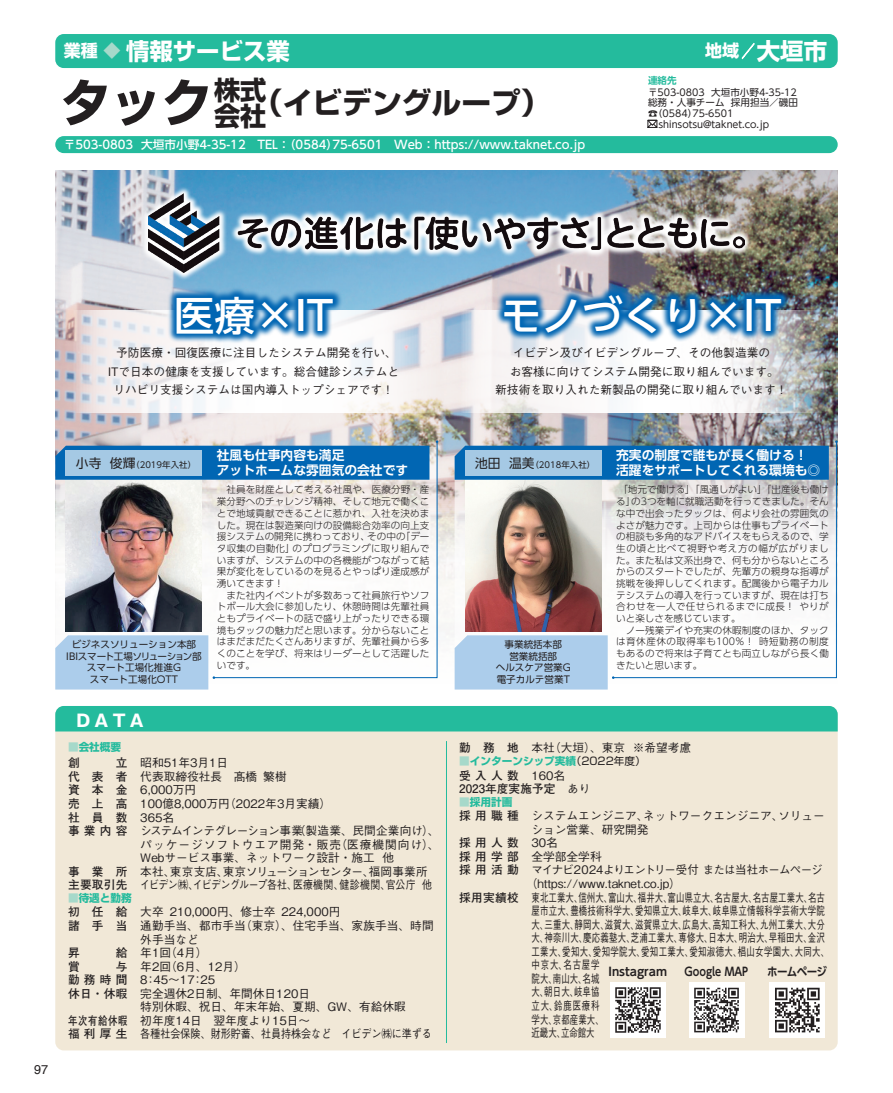
<style>
.page{position:relative;width:893px;height:1093px;background:#fff}
.page>*{position:absolute;margin:0;border:0;box-sizing:border-box;transform-origin:0 0}
.t1{font:700 51px "Shin Go Pro";color:#231f20}
.t2{font:500 40.35px "UD Shin Go Pro";color:#fff}
.t3{font:700 29.7px "Shin Go Pro";color:#231f20}
.t4{font:700 23.4px "Shin Go Pro";color:#fff}
.t5{font:700 16.95px "Shin Go Pro";color:#fff}
.t6{font:700 16.95px "Gothic MB101 Pro";color:#fff}
.t7{font:700 12.75px/14.9px "UD Shin Go Pro De";color:#fff}
.t8{font:12.75px "Helvetica";color:#231f20}
.t9{font:500 11.7px/13.5px "Gothic BBB Pro";color:#231f20}
.t10{font:500 11.7px "Gothic BBB Pro";color:#231f20;scale:.72 1}
.t11{font:500 11.7px "Gothic BBB Pro";letter-spacing:.03em;color:#231f20;scale:.72 1}
.t12{font:500 11.7px "UD Shin Go Pro";color:#fff}
.t13{font:700 11.7px/13.5px "Futo Go B101 Pro";letter-spacing:.365em;color:#231f20;text-align:justify}
.t14{font:500 11.7px "Gothic BBB Pro";letter-spacing:.04em;color:#231f20;scale:.72 1}
.t15{font:500 11.7px "Gothic BBB Pro";letter-spacing:.025em;color:#231f20;scale:.72 1}
.t16{font:500 11.7px "Gothic BBB Pro";letter-spacing:-.055em;color:#231f20}
.t17{font:700 11.7px/13.5px "Futo Go B101 Pro";color:#231f20}
.t18{font:700 11.7px/13.5px "Futo Go B101 Pro";letter-spacing:.075em;color:#231f20;scale:.8 1}
.t19{font:700 11.7px "UD Shin Go Pro De";color:#231f20;scale:.85 1}
.t20{font:700 11.7px "UD Shin Go Pro De";color:#231f20}
.t21{font:700 11.7px/13.5px "Futo Go B101 Pro";letter-spacing:.025em;color:#231f20}
.t22{font:700 11.7px "UD Shin Go Pro De";color:#231f20;scale:.9 1}
.t23{font:700 10.65px "Shin Go Pro";color:#24bb9d}
.t24{font:300 9.6px/11.7px "UD Shin Go Pro";letter-spacing:.01em;color:#231f20}
.t25{font:9.6px/11.7px "UD Shin Go Pro";color:#231f20;text-align:center}
.t26{font:700 9.6px "UD Shin Go Pro De";color:#24bb9d}
.t27{font:8.55px "UD Shin Go Pro";color:#231f20}
.s1{font-size:16.95px}
.s2{font-size:16.95px;color:#a6d9ca}
.s3{font-size:23.4px}
.s4{font-family:"Tokusyukigou"}
.s5{font-size:12.75px}
.s6{color:#a6d9ca}
.s7{font-weight:400;color:#231f20}
.s8{font-family:"Gothic BBB Pro";font-weight:500}
</style>
<div class="page">
<img style="left:55px;top:170px;width:783px;height:513px">
<svg style="left:55px;top:480px;width:158px;height:155px"></svg>
<svg style="left:455px;top:480px;width:158px;height:155px"></svg>
<img style="left:66px;top:480px;width:136px;height:152px">
<img style="left:465px;top:480px;width:136px;height:152px">
<div style="left:55px;top:34px;width:783px;height:34px;background:#24bb9d;border-radius:9px"></div>
<div style="left:55px;top:706px;width:783px;height:344px;background:#f1e8d7;border-radius:9px"></div>
<div style="left:55px;top:706px;width:783px;height:25px;background:#24bb9d"></div>
<div style="left:689px;top:982px;width:55px;height:55px;background:#fff"></div>
<svg style="left:694px;top:988px;width:45px;height:44px"></svg>
<div style="left:770px;top:982px;width:55px;height:55px;background:#fff"></div>
<svg style="left:775px;top:988px;width:45px;height:44px"></svg>
<hr style="left:446px;top:741px;width:1px;height:302px;background:#24bb9d">
<div style="left:55px;top:136px;width:783px;height:17px;background:#24bb9d;border-radius:9px"></div>
<svg style="left:647px;top:120px;width:11px;height:8px"></svg>
<img style="left:610px;top:982px;width:55px;height:55px">
<svg style="left:71px;top:310px;width:365px;height:102px;fill:#f8f6f7"></svg>
<svg style="left:459px;top:310px;width:365px;height:102px;fill:#f8f6f6"></svg>
<svg style="left:167px;top:287px;width:175px;height:57px"></svg>
<img style="left:495px;top:285px;width:296px;height:57px">
<svg style="left:55px;top:446px;width:158px;height:34px"></svg>
<svg style="left:213px;top:441px;width:225px;height:237px"></svg>
<svg style="left:55px;top:635px;width:160px;height:54px"></svg>
<svg style="left:455px;top:446px;width:158px;height:34px"></svg>
<svg style="left:613px;top:441px;width:224px;height:237px"></svg>
<svg style="left:455px;top:635px;width:159px;height:54px"></svg>
<div style="left:66px;top:450px;width:136px;height:25px;background:#a5c9e4"></div>
<div style="left:465px;top:450px;width:136px;height:25px;background:#a5c9e4"></div>
<img style="left:141px;top:186px;width:611px;height:94px">
<img style="left:149px;top:194px;width:595px;height:79px">
<h3 class="t4" style="left:64px;top:32px;width:228px"><span class="s1">業種</span> <span class="s2">◆</span> 情報サービス業</h3>
<h3 class="t5" style="left:705px;top:38px;width:124px">地域／<span class="s3">大垣市</span></h3>
<h1 class="t1" style="left:60px;top:62px;width:208px">タック<sup>株式</sup></h1>
<h3 class="t3" style="left:214px;top:79px;width:338px"><sub>会社</sub>（イビデングループ）</h3>
<p class="t12" style="left:64px;top:135px;width:523px">〒503-0803 大垣市小野4-35-12　TEL：（0584）75-6501 Web：https://www.taknet.co.jp</p>
<p class="t26" style="left:648px;top:72px;width:30px">連絡先</p>
<p class="t25" style="left:648px;top:86px;width:150px">〒503-0803 大垣市小野4-35-12</p>
<p class="t25" style="left:648px;top:96px;width:151px">総務・人事チーム 採用担当／磯田</p>
<p class="t25" style="left:648px;top:107px;width:87px"><span class="s4">1</span>（0584）75-6501</p>
<p class="t25" style="left:658px;top:118px;width:112px">shinsotsu@taknet.co.jp</p>
<h2 class="t2" style="left:174px;top:283px;width:161px">医療×IT</h2>
<p class="t9" style="left:108px;top:343px;width:293px;line-height:18px;text-align:center">予防医療・回復医療に注目したシステム開発を行い、<br>ITで日本の健康を支援しています。総合健診システムとリハビリ支援システムは国内導入トップシェアです！</p>
<h2 class="t2" style="left:501px;top:283px;width:282px">モノづくり×IT</h2>
<p class="t9" style="left:495px;top:343px;width:294px;line-height:18px;text-align:center">イビデン及びイビデングループ、その他製造業の<br>お客様に向けてシステム開発に取り組んでいます。<br>新技術を取り入れた新製品の開発に取り組んでいます！</p>
<h3 class="t8" style="left:34px;top:1060px;width:16px">97</h3>
<h3 class="t7" style="left:217px;top:447px;width:193px">社風も仕事内容も満足<br>アットホームな雰囲気の会社です</h3>
<p class="t24" style="left:217px;top:484px;width:214px">　社員を財産として考える社風や、医療分野・産業分野へのチャレンジ精神、そして地元で働くことで地域貢献できることに惹かれ、入社を決めました。現在は製造業向けの設備総合効率の向上支援システムの開発に携わっており、その中の「データ収集の自動化」のプログラミングに取り組んでいますが、システムの中の各機能がつながって結果が変化をしているのを見るとやっぱり達成感が湧いてきます！<br>　また社内イベントが多数あって社員旅行やソフトボール大会に参加したり、休憩時間は先輩社員ともプライベートの話で盛り上がったりできる環境もタックの魅力だと思います。分からないことはまだまだたくさんありますが、先輩社員から多くのことを学び、将来はリーダーとして活躍したいです。</p>
<p class="t27" style="left:76px;top:457px;width:122px"><span class="s5">小寺 俊輝</span>（2019年入社）</p>
<p class="t27" style="left:475px;top:457px;width:122px"><span class="s5">池田 温美</span>（2018年入社）</p>
<p class="t25" style="left:66px;top:638px;width:137px">ビジネスソリューション本部<br>IBIスマート工場ソリューション部スマート工場化推進G<br>スマート工場化OTT</p>
<p class="t25" style="left:496px;top:638px;width:76px">事業統括本部<br>営業統括部<br>ヘルスケア営業G電子カルテ営業T</p>
<h3 class="t6" style="left:77px;top:707px;width:69px">DATA</h3>
<h3 class="t7" style="left:616px;top:447px;width:206px">充実の制度で誰もが長く働ける！活躍をサポートしてくれる環境も◎</h3>
<p class="t24" style="left:616px;top:484px;width:214px">「地元で働ける」「風通しがよい」「出産後も働ける」の3つを軸に就職活動を行ってきました。そんな中で出会ったタックは、何より会社の雰囲気のよさが魅力です。上司からは仕事もプライベートの相談も多角的なアドバイスをもらえるので、学生の頃と比べて視野や考え方の幅が広がりました。また私は文系出身で、何も分からないところからのスタートでしたが、先輩方の親身な指導が挑戦を後押ししてくれます。配属後から電子カルテシステムの導入を行っていますが、現在は打ち合わせを一人で任せられるまでに成長！ やりがいと楽しさを感じています。<br>　ノー残業デイや充実の休暇制度のほか、タックは育休産休の取得率も100％！ 時短勤務の制度もあるので将来は子育てとも両立しながら長く働きたいと思います。</p>
<p class="t23" style="left:68px;top:739px;width:55px"><span class="s6">■</span>会社概要</p>
<p class="t13" style="left:68px;top:754px;width:13px">創</p>
<p class="t13" style="left:68px;top:754px;width:61px;text-indent:48px">立代表者資本金売上高社員数事業内容</p>
<p class="t21" style="left:68px;top:863px;width:61px">事業所主要取引先</p>
<p class="t23" style="left:68px;top:889px;width:65px"><span class="s6">■</span>待遇と勤務</p>
<p class="t13" style="left:68px;top:904px;width:61px">初任給諸手当</p>
<p class="t13" style="left:68px;top:944px;width:13px">昇</p>
<p class="t13" style="left:116px;top:944px;width:13px">給</p>
<p class="t13" style="left:68px;top:958px;width:13px">賞</p>
<p class="t13" style="left:68px;top:958px;width:61px;text-indent:48px">与勤務時間休日・休暇</p>
<p class="t18" style="left:68px;top:1012px;width:76px">年次有給休暇福利厚生</p>
<p class="t9" style="left:140px;top:755px;width:301px">昭和51年3月1日<br>代表取締役社長　髙橋 繁樹<br>6,000万円<br>100億8,000万円（2022年3月実績）<br>365名<br>システムインテグレーション事業（製造業、民間企業向け）、パッケージソフトウエア開発・販売（医療機関向け）、<br>Webサービス事業、ネットワーク設計・施工 他<br>本社、東京支店、東京ソリューションセンター、福岡事業所イビデン㈱、イビデングループ各社、医療機関、健診機関、官公庁 他</p>
<p class="t9" style="left:140px;top:904px;width:295px">大卒 210,000円、修士卒 224,000円<br>通勤手当、都市手当（東京）、住宅手当、家族手当、時間外手当など<br>年1回（4月）<br>年2回（6月、12月）<br>8：45〜17：25<br>完全週休2日制、年間休日120日<br>特別休暇、祝日、年末年始、夏期、GW、有給休暇<br>初年度14日　翌年度より15日〜<br>各種社会保険、財形貯蓄、社員持株会など　イビデン㈱に準ずる</p>
<p class="t9" style="left:531px;top:740px;width:161px">本社（大垣）、東京 ※希望考慮</p>
<p class="t9" style="left:531px;top:767px;width:35px">160名</p>
<p class="t9" style="left:531px;top:807px;width:295px">システムエンジニア、ネットワークエンジニア、ソリュー</p>
<p class="t9" style="left:531px;top:821px;width:118px">ション営業、研究開発</p>
<p class="t9" style="left:531px;top:835px;width:28px">30名</p>
<p class="t9" style="left:531px;top:848px;width:72px">全学部全学科</p>
<p class="t16" style="left:531px;top:860px;width:293px">マイナビ2024よりエントリー受付 または当社ホームページ</p>
<p class="t9" style="left:526px;top:875px;width:157px">（https://www.taknet.co.jp）</p>
<p class="t10" style="left:531px;top:888px;width:409px">東北工業大、信州大、富山大、福井大、富山県立大、名古屋大、名古屋工業大、名古</p>
<p class="t15" style="left:531px;top:901px;width:409px">屋市立大、豊橋技術科学大、愛知県立大、岐阜大、岐阜県立情報科学芸術大学院</p>
<p class="t11" style="left:531px;top:915px;width:409px">大、三重大、静岡大、滋賀大、滋賀県立大、広島大、高知工科大、九州工業大、大分</p>
<p class="t11" style="left:531px;top:928px;width:409px">大、神奈川大、慶応義塾大、芝浦工業大、専修大、日本大、明治大、早稲田大、金沢</p>
<p class="t14" style="left:531px;top:942px;width:415px">工業大、愛知大、愛知学院大、愛知工業大、愛知淑徳大、椙山女学園大、大同大、</p>
<p class="t10" style="left:531px;top:955px;width:96px">中京大、名古屋学</p>
<p class="t10" style="left:531px;top:969px;width:96px">院大、南山大、名城</p>
<p class="t10" style="left:531px;top:982px;width:96px">大、朝日大、岐阜協</p>
<p class="t10" style="left:531px;top:996px;width:96px">立大、鈴鹿医療科</p>
<p class="t10" style="left:531px;top:1010px;width:102px">学大、京都産業大、</p>
<p class="t10" style="left:531px;top:1023px;width:89px">近畿大、立命館大</p>
<p class="t13" style="left:459px;top:740px;width:61px">勤務地</p>
<p class="t23" style="left:459px;top:752px;width:188px"><span class="s6">■</span>インターンシップ実績<span class="s7">（2022年度）</span></p>
<p class="t17" style="left:459px;top:767px;width:133px">受入人数<br>2023年度実施予定　<span class="s8">あり</span></p>
<p class="t23" style="left:459px;top:793px;width:55px"><span class="s6">■</span>採用計画</p>
<p class="t13" style="left:459px;top:807px;width:61px">採用職種</p>
<p class="t13" style="left:459px;top:834px;width:61px">採用人数採用学部採用活動</p>
<p class="t13" style="left:459px;top:889px;width:61px">採用実績校</p>
<p class="t19" style="left:685px;top:962px;width:76px">Google MAP</p>
<p class="t22" style="left:767px;top:962px;width:68px">ホームページ</p>
<p class="t20" style="left:609px;top:962px;width:60px">Instagram</p>
</div>
